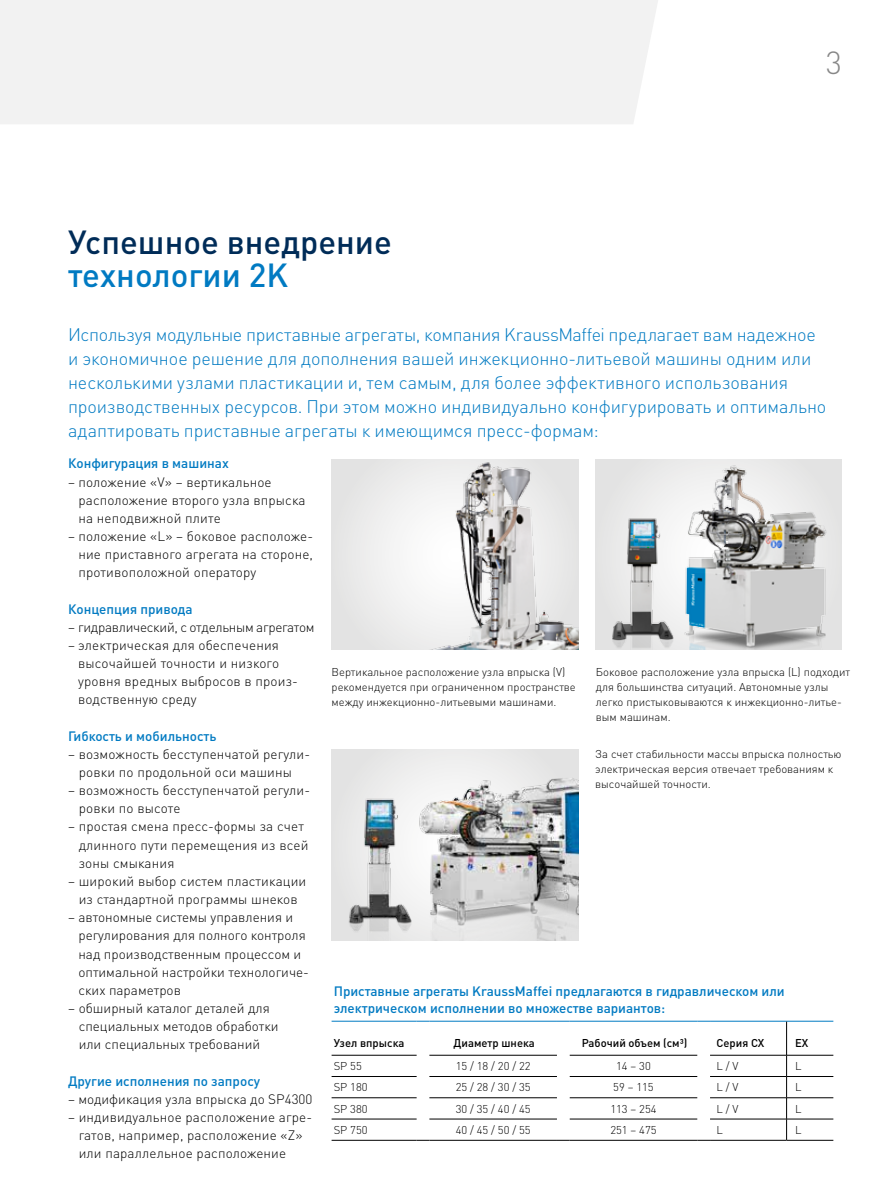
<style>
.page{position:relative;width:893px;height:1191px;background:#fff}
.page>*{position:absolute;margin:0;border:0;box-sizing:border-box;transform-origin:0 0}
.t1{font:500 33px "DIN Pro";color:#002c58}
.t2{font:500 33px "DIN Pro";color:#007ac2}
.t3{font:300 31.5px "DIN Pro";color:#878787}
.t4{font:300 18px/24px "DIN Pro";letter-spacing:-.005em;color:#007ac2}
.t5{font:300 13.5px/18.1px "DIN Pro";letter-spacing:.01em;color:#000}
.t6{font:500 13.5px/16.5px "DIN Pro";color:#007ac2}
.t7{font:300 13.5px "DIN Pro";letter-spacing:-.02em;color:#000}
.t8{font:300 11.25px/15px "DIN Pro";color:#000}
.t9{font:500 11.25px "DIN Pro";color:#000}
</style>
<div class="page">
<div style="left:0;top:0;width:658px;height:124px;background:#f2f2f2"></div>
<hr style="left:332px;top:1055px;width:85px;height:1px;background:#000">
<hr style="left:429px;top:1055px;width:128px;height:1px;background:#000">
<hr style="left:570px;top:1055px;width:127px;height:1px;background:#000">
<hr style="left:710px;top:1055px;width:77px;height:1px;background:#000">
<hr style="left:787px;top:1055px;width:46px;height:1px;background:#000">
<hr style="left:332px;top:1076px;width:85px;height:1px;background:#000">
<hr style="left:429px;top:1076px;width:128px;height:1px;background:#000">
<hr style="left:570px;top:1076px;width:127px;height:1px;background:#000">
<hr style="left:710px;top:1076px;width:77px;height:1px;background:#000">
<hr style="left:787px;top:1076px;width:46px;height:1px;background:#000">
<hr style="left:332px;top:1097px;width:85px;height:1px;background:#000">
<hr style="left:429px;top:1097px;width:128px;height:1px;background:#000">
<hr style="left:570px;top:1097px;width:127px;height:1px;background:#000">
<hr style="left:710px;top:1097px;width:77px;height:1px;background:#000">
<hr style="left:787px;top:1097px;width:46px;height:1px;background:#000">
<hr style="left:332px;top:1118px;width:85px;height:1px;background:#000">
<hr style="left:429px;top:1118px;width:128px;height:1px;background:#000">
<hr style="left:570px;top:1118px;width:127px;height:1px;background:#000">
<hr style="left:710px;top:1118px;width:77px;height:1px;background:#000">
<hr style="left:787px;top:1118px;width:46px;height:1px;background:#000">
<hr style="left:332px;top:1140px;width:85px;height:1px;background:#000">
<svg style="left:417px;top:1140px;width:12px;height:1px"></svg>
<hr style="left:429px;top:1140px;width:128px;height:1px;background:#000">
<svg style="left:557px;top:1140px;width:13px;height:1px"></svg>
<hr style="left:570px;top:1140px;width:127px;height:1px;background:#000">
<svg style="left:697px;top:1140px;width:13px;height:1px"></svg>
<hr style="left:710px;top:1140px;width:77px;height:1px;background:#000">
<hr style="left:787px;top:1140px;width:46px;height:1px;background:#000">
<hr style="left:332px;top:1020px;width:85px;height:1px;background:#007ac2">
<svg style="left:417px;top:1020px;width:12px;height:1px"></svg>
<hr style="left:429px;top:1020px;width:128px;height:1px;background:#007ac2">
<svg style="left:557px;top:1020px;width:13px;height:1px"></svg>
<hr style="left:570px;top:1020px;width:127px;height:1px;background:#007ac2">
<svg style="left:697px;top:1020px;width:13px;height:1px"></svg>
<hr style="left:710px;top:1020px;width:77px;height:1px;background:#007ac2">
<hr style="left:787px;top:1020px;width:46px;height:1px;background:#007ac2">
<hr style="left:786px;top:1021px;width:1px;height:34px;background:#000">
<svg style="left:786px;top:1055px;width:1px;height:85px"></svg>
<div style="left:332px;top:459px;width:246px;height:191px;background:#e9e9e8"></div>
<img style="left:396px;top:462px;width:182px;height:188px">
<img style="left:332px;top:752px;width:246px;height:188px">
<img style="left:598px;top:459px;width:244px;height:191px">
<h1 class="t1" style="left:68px;top:220px;width:325px">Успешное внедрение</h1>
<h1 class="t2" style="left:68px;top:253px;width:222px">технологии 2K</h1>
<h2 class="t3" style="left:826px;top:41px;width:18px">3</h2>
<p class="t4" style="left:68px;top:322px;width:760px">Используя модульные приставные агрегаты, компания KraussMaffei предлагает вам надежное и экономичное решение для дополнения вашей инжекционно-литьевой машины одним или несколькими узлами пластикации и, тем самым, для более эффективного использования производственных ресурсов. При этом можно индивидуально конфигурировать и оптимально адаптировать приставные агрегаты к имеющимся пресс-формам:</p>
<p class="t6" style="left:68px;top:455px;width:162px">Конфигурация в машинах</p>
<p class="t5" style="left:78px;top:472px;width:229px;text-indent:-10px">– положение «V» – вертикальное расположение второго узла впрыска на неподвижной плите</p>
<p class="t5" style="left:78px;top:526px;width:236px;text-align:justify;text-indent:-10px">– положение «L» – боковое расположе&shy;ние приставного агрегата на стороне, противоположной оператору</p>
<p class="t6" style="left:68px;top:600px;width:126px">Концепция привода</p>
<p class="t7" style="left:68px;top:618px;width:248px">– гидравлический, с отдельным агрегатом</p>
<p class="t5" style="left:78px;top:635px;width:221px;text-indent:-10px">– электрическая для обеспечения высочайшей точности и низкого уровня вредных выбросов в произ&shy;водственную среду</p>
<p class="t6" style="left:68px;top:727px;width:150px">Гибкость и мобильность</p>
<p class="t5" style="left:68px;top:744px;width:244px;text-align:center">– возможность бесступенчатой регули&shy;ровки по продольной оси машины</p>
<p class="t5" style="left:79px;top:780px;width:233px;text-indent:-11px">– возможность бесступенчатой регули&shy;ровки по высоте</p>
<p class="t5" style="left:79px;top:817px;width:231px;text-indent:-11px">– простая смена пресс-формы за счет длинного пути перемещения из всей зоны смыкания</p>
<p class="t5" style="left:68px;top:871px;width:240px;text-align:center">– широкий выбор систем пластикации из стандартной программы шнеков</p>
<p class="t5" style="left:78px;top:907px;width:232px;text-indent:-10px">– автономные системы управления и регулирования для полного контроля над производственным процессом и оптимальной настройки технологиче&shy;ских параметров</p>
<p class="t5" style="left:79px;top:998px;width:201px;text-indent:-11px">– обширный каталог деталей для специальных методов обработки или специальных требований</p>
<p class="t6" style="left:68px;top:1072px;width:194px">Другие исполнения по запросу</p>
<p class="t5" style="left:68px;top:1089px;width:246px">– модификация узла впрыска до SP4300</p>
<p class="t5" style="left:79px;top:1107px;width:235px;text-indent:-11px">– индивидуальное расположение агре&shy;гатов, например, расположение «Z» или параллельное расположение</p>
<p class="t8" style="left:332px;top:664px;width:246px">Вертикальное расположение узла впрыска (V) рекомендуется при ограниченном пространстве между инжекционно-литьевыми машинами.</p>
<p class="t8" style="left:596px;top:664px;width:256px">Боковое расположение узла впрыска (L) подходит для большинства ситуаций. Автономные узлы легко пристыковываются к инжекционно-литье&shy;вым машинам.</p>
<p class="t8" style="left:595px;top:746px;width:248px">За счет стабильности массы впрыска полностью электрическая версия отвечает требованиям к высочайшей точности.</p>
<p class="t6" style="left:334px;top:982px;width:453px">Приставные агрегаты KraussMaffei предлагаются в гидравлическом или электрическом исполнении во множестве вариантов:</p>
<p class="t9" style="left:334px;top:1035px;width:72px">Узел впрыска</p>
<p class="t9" style="left:454px;top:1035px;width:83px">Диаметр шнека</p>
<p class="t9" style="left:582px;top:1035px;width:107px">Рабочий объем (см³)</p>
<p class="t9" style="left:716px;top:1035px;width:50px">Серия CX</p>
<p class="t9" style="left:795px;top:1035px;width:15px">EX</p>
<p class="t8" style="left:334px;top:1058px;width:30px">SP 55</p>
<p class="t8" style="left:456px;top:1058px;width:76px">15 / 18 / 20 / 22</p>
<p class="t8" style="left:616px;top:1058px;width:36px">14 – 30</p>
<p class="t8" style="left:716px;top:1058px;width:23px">L / V</p>
<p class="t8" style="left:795px;top:1058px;width:8px">L</p>
<p class="t8" style="left:334px;top:1079px;width:35px">SP 180</p>
<p class="t8" style="left:456px;top:1079px;width:76px">25 / 28 / 30 / 35</p>
<p class="t8" style="left:613px;top:1079px;width:42px">59 – 115</p>
<p class="t8" style="left:716px;top:1079px;width:23px">L / V</p>
<p class="t8" style="left:795px;top:1079px;width:8px">L</p>
<p class="t8" style="left:334px;top:1100px;width:35px">SP 380</p>
<p class="t8" style="left:456px;top:1100px;width:76px">30 / 35 / 40 / 45</p>
<p class="t8" style="left:610px;top:1100px;width:48px">113 – 254</p>
<p class="t8" style="left:716px;top:1100px;width:23px">L / V</p>
<p class="t8" style="left:795px;top:1100px;width:8px">L</p>
<p class="t8" style="left:334px;top:1121px;width:35px">SP 750</p>
<p class="t8" style="left:456px;top:1121px;width:76px">40 / 45 / 50 / 55</p>
<p class="t8" style="left:610px;top:1121px;width:48px">251 – 475</p>
<p class="t8" style="left:716px;top:1121px;width:8px">L</p>
<p class="t8" style="left:795px;top:1121px;width:8px">L</p>
</div>
